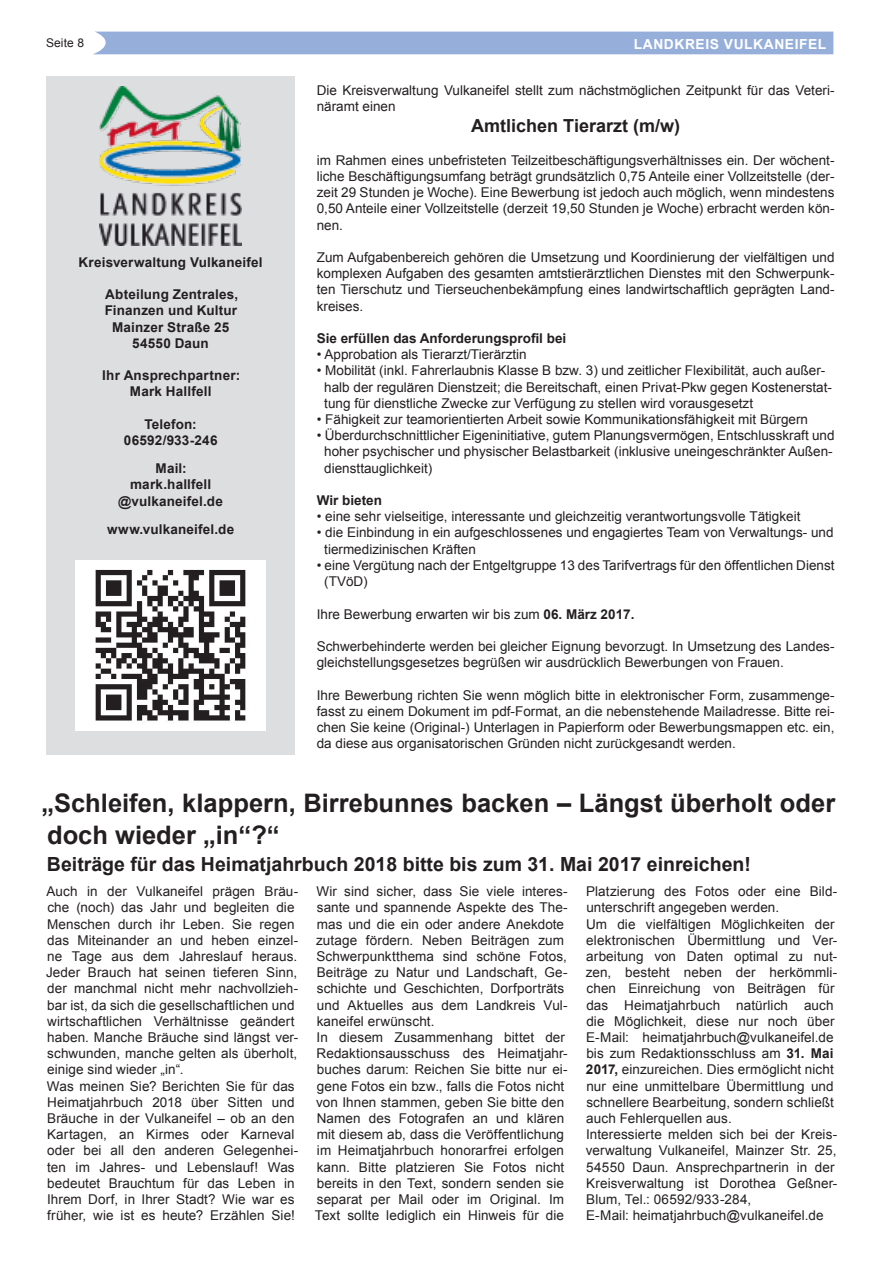
<style>
.page{position:relative;width:881px;height:1263px;background:#fff}
.page>*{position:absolute;margin:0;border:0;box-sizing:border-box;transform-origin:0 0}
.Ü-3-spaltig{font:700 25.5px/31.5px "Arial";color:#231f20}
.ZWÜ_3-spaltig{font:700 19.5px "Arial";color:#231f20}
.t1{font:700 18px "Arial";color:#231f20}
.t2{font:700 13.8px "Arial";letter-spacing:.04em;color:#fff}
.Fließtext{font:13.5px/16.2px "Arial";letter-spacing:.005em;color:#231f20}
.Fließtext-2{font:700 13.5px "Arial";letter-spacing:.01em;color:#231f20}
.t3{font:12px "Arial";letter-spacing:.01em;color:#231f20}
.s1{font-weight:700}
</style>
<div class="page">
<div style="left:94px;top:32px;width:739px;height:22px;background:#96afda"></div>
<div style="left:47px;top:76px;width:248px;height:678px;background:#dddee0"></div>
<img style="left:100px;top:86px;width:141px;height:159px">
<img style="left:75px;top:561px;width:191px;height:170px">
<p class="t3" style="left:46px;top:35px;width:40px">Seite 8</p>
<p class="t2" style="left:633px;top:34px;width:194px">LANDKREIS VULKANEIFEL</p>
<p class="Fließtext-2" style="left:79px;top:253px;width:185px">Kreisverwaltung Vulkaneifel</p>
<p class="Fließtext-2" style="left:105px;top:285px;width:134px">Abteilung Zentrales,</p>
<p class="Fließtext-2" style="left:105px;top:302px;width:134px">Finanzen und Kultur</p>
<p class="Fließtext-2" style="left:112px;top:318px;width:119px">Mainzer Straße 25</p>
<p class="Fließtext-2" style="left:132px;top:334px;width:78px">54550 Daun</p>
<p class="Fließtext-2" style="left:102px;top:366px;width:139px">Ihr Ansprechpartner:</p>
<p class="Fließtext-2" style="left:130px;top:383px;width:83px">Mark Hallfell</p>
<p class="Fließtext-2" style="left:144px;top:415px;width:54px">Telefon:</p>
<p class="Fließtext-2" style="left:124px;top:431px;width:95px">06592/933-246</p>
<p class="Fließtext-2" style="left:155px;top:459px;width:33px">Mail:</p>
<p class="Fließtext-2" style="left:130px;top:476px;width:83px">mark.hallfell</p>
<p class="Fließtext-2" style="left:118px;top:492px;width:106px">@vulkaneifel.de</p>
<p class="Fließtext-2" style="left:107px;top:520px;width:129px">www.vulkaneifel.de</p>
<p class="Fließtext" style="left:316px;top:82px;width:519px">Die Kreisverwaltung Vulkaneifel stellt zum nächstmöglichen Zeitpunkt für das Veteri&shy;näramt einen</p>
<p class="t1" style="left:471px;top:114px;width:210px">Amtlichen Tierarzt (m/w)</p>
<p class="Fließtext" style="left:316px;top:152px;width:519px;text-align:justify">im Rahmen eines unbefristeten Teilzeitbeschäftigungsverhältnisses ein. Der wöchent&shy;liche Beschäftigungsumfang beträgt grundsätzlich 0,75 Anteile einer Vollzeitstelle (der&shy;zeit 29 Stunden je Woche). Eine Bewerbung ist jedoch auch möglich, wenn mindestens 0,50 Anteile einer Vollzeitstelle (derzeit 19,50 Stunden je Woche) erbracht werden kön&shy;nen.</p>
<p class="Fließtext" style="left:316px;top:249px;width:519px;text-align:justify">Zum Aufgabenbereich gehören die Umsetzung und Koordinierung der vielfältigen und komplexen Aufgaben des gesamten amtstierärztlichen Dienstes mit den Schwerpunk&shy;ten Tierschutz und Tierseuchenbekämpfung eines landwirtschaftlich geprägten Land&shy;kreises.</p>
<p class="Fließtext-2" style="left:316px;top:329px;width:251px">Sie erfüllen das Anforderungsprofil bei</p>
<p class="Fließtext" style="left:316px;top:347px;width:211px">• Approbation als Tierarzt/Tierärztin</p>
<p class="Fließtext" style="left:316px;top:363px;width:510px">• Mobilität (inkl. Fahrerlaubnis Klasse B bzw. 3) und zeitlicher Flexibilität, auch außer-</p>
<p class="Fließtext" style="left:324px;top:379px;width:509px">halb der regulären Dienstzeit; die Bereitschaft, einen Privat-Pkw gegen Kostenerstat-</p>
<p class="Fließtext" style="left:324px;top:395px;width:430px">tung für dienstliche Zwecke zur Verfügung zu stellen wird vorausgesetzt</p>
<p class="Fließtext" style="left:316px;top:411px;width:492px">• Fähigkeit zur teamorientierten Arbeit sowie Kommunikationsfähigkeit mit Bürgern</p>
<p class="Fließtext" style="left:316px;top:428px;width:519px">• Überdurchschnittlicher Eigeninitiative, gutem Planungsvermögen, Entschlusskraft und</p>
<p class="Fließtext" style="left:324px;top:444px;width:510px">hoher psychischer und physischer Belastbarkeit (inklusive uneingeschränkter Außen-</p>
<p class="Fließtext" style="left:324px;top:460px;width:110px">diensttauglichkeit)</p>
<p class="Fließtext-2" style="left:316px;top:491px;width:67px">Wir bieten</p>
<p class="Fließtext" style="left:316px;top:509px;width:485px">• eine sehr vielseitige, interessante und gleichzeitig verantwortungsvolle Tätigkeit</p>
<p class="Fließtext" style="left:316px;top:525px;width:518px">• die Einbindung in ein aufgeschlossenes und engagiertes Team von Verwaltungs- und</p>
<p class="Fließtext" style="left:324px;top:541px;width:153px">tiermedizinischen Kräften</p>
<p class="Fließtext" style="left:316px;top:557px;width:519px">• eine Vergütung nach der Entgeltgruppe 13 des Tarifvertrags für den öffentlichen Dienst</p>
<p class="Fließtext" style="left:324px;top:573px;width:45px">(TVöD)</p>
<p class="Fließtext" style="left:316px;top:606px;width:319px">Ihre Bewerbung erwarten wir bis zum <span class="s1">06. März 2017.</span></p>
<p class="Fließtext" style="left:316px;top:638px;width:519px">Schwerbehinderte werden bei gleicher Eignung bevorzugt. In Umsetzung des Landes&shy;gleichstellungsgesetzes begrüßen wir ausdrücklich Bewerbungen von Frauen.</p>
<p class="Fließtext" style="left:316px;top:687px;width:519px;text-align:justify">Ihre Bewerbung richten Sie wenn möglich bitte in elektronischer Form, zusammenge&shy;fasst zu einem Dokument im pdf-Format, an die nebenstehende Mailadresse. Bitte rei&shy;chen Sie keine (Original-) Unterlagen in Papierform oder Bewerbungsmappen etc. ein, da diese aus organisatorischen Gründen nicht zurückgesandt werden.</p>
<p class="Ü-3-spaltig" style="left:41px;top:788px;width:795px">„Schleifen, klappern, Birrebunnes backen – Längst überholt oder doch wieder „in“?“</p>
<p class="ZWÜ_3-spaltig" style="left:47px;top:851px;width:705px">Beiträge für das Heimatjahrbuch 2018 bitte bis zum 31. Mai 2017 einreichen!</p>
<p class="Fließtext" style="left:46px;top:883px;width:254px">Auch in der Vulkaneifel prägen Bräu&shy;che (noch) das Jahr und begleiten die Menschen durch ihr Leben. Sie regen das Miteinander an und heben einzel&shy;ne Tage aus dem Jahreslauf heraus.<br>Jeder Brauch hat seinen tieferen Sinn, der manchmal nicht mehr nachvollzieh&shy;bar ist, da sich die gesellschaftlichen und wirtschaftlichen Verhältnisse geändert haben. Manche Bräuche sind längst ver&shy;schwunden, manche gelten als überholt, einige sind wieder „in“.</p>
<p class="Fließtext" style="left:47px;top:1078px;width:253px">Was meinen Sie? Berichten Sie für das Heimatjahrbuch 2018 über Sitten und Bräuche in der Vulkaneifel – ob an den Kartagen, an Kirmes oder Karneval oder bei all den anderen Gelegenhei&shy;ten im Jahres- und Lebenslauf! Was bedeutet Brauchtum für das Leben in Ihrem Dorf, in Ihrer Stadt? Wie war es früher, wie ist es heute? Erzählen Sie!</p>
<p class="Fließtext" style="left:316px;top:883px;width:253px">Wir sind sicher, dass Sie viele interes&shy;sante und spannende Aspekte des The&shy;mas und die ein oder andere Anekdote zutage fördern. Neben Beiträgen zum Schwerpunktthema sind schöne Fotos, Beiträge zu Natur und Landschaft, Ge&shy;schichte und Geschichten, Dorfporträts und Aktuelles aus dem Landkreis Vul&shy;kaneifel erwünscht.</p>
<p class="Fließtext" style="left:315px;top:1029px;width:254px">In diesem Zusammenhang bittet der Redaktionsausschuss des Heimatjahr&shy;buches darum: Reichen Sie bitte nur ei&shy;gene Fotos ein bzw., falls die Fotos nicht von Ihnen stammen, geben Sie bitte den Namen des Fotografen an und klären mit diesem ab, dass die Veröffentlichung im Heimatjahrbuch honorarfrei erfolgen kann. Bitte platzieren Sie Fotos nicht bereits in den Text, sondern senden sie separat per Mail oder im Original. Im Text sollte lediglich ein Hinweis für die</p>
<p class="Fließtext" style="left:586px;top:883px;width:252px">Platzierung des Fotos oder eine Bild&shy;unterschrift angegeben werden.</p>
<p class="Fließtext" style="left:585px;top:916px;width:253px">Um die vielfältigen Möglichkeiten der elektronischen Übermittlung und Ver&shy;arbeitung von Daten optimal zu nut&shy;zen, besteht neben der herkömmli&shy;chen Einreichung von Beiträgen für das Heimatjahrbuch natürlich auch die Möglichkeit, diese nur noch über E-Mail: heimatjahrbuch@vulkaneifel.de bis zum Redaktionsschluss am <span class="s1">31. Mai 2017,</span> einzureichen. Dies ermöglicht nicht nur eine unmittelbare Übermittlung und schnellere Bearbeitung, sondern schließt auch Fehlerquellen aus.</p>
<p class="Fließtext" style="left:585px;top:1126px;width:253px">Interessierte melden sich bei der Kreis&shy;verwaltung Vulkaneifel, Mainzer Str. 25, 54550 Daun. Ansprechpartnerin in der Kreisverwaltung ist Dorothea Geßner-Blum, Tel.: 06592/933-284,</p>
<p class="Fließtext" style="left:586px;top:1207px;width:239px">E-Mail: heimatjahrbuch@vulkaneifel.de</p>
</div>
